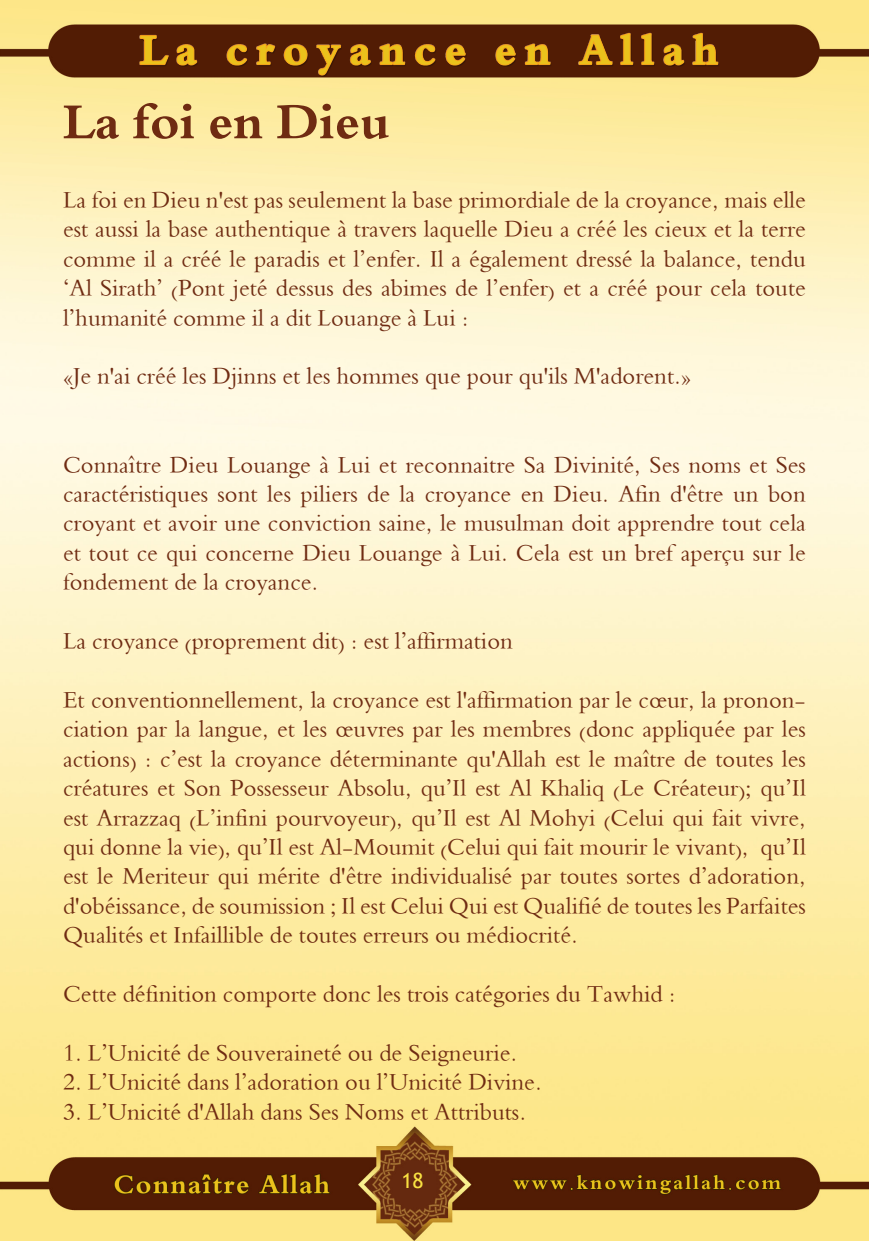
<style>
.page{position:relative;width:869px;height:1241px;background:#fff}
.page>*{position:absolute;margin:0;border:0;box-sizing:border-box;transform-origin:0 0}
.t1{font:700 52.5px "Traditional Arabic";color:#6f2b12}
.t2{font:24.5px/29.4px "Traditional Arabic";color:#6f2b12;text-align:justify}
.t3{font:21px "Trebuchet MS";color:#f9e242}
</style>
<div class="page">
<img style="left:0;top:0;width:868px;height:1240px">
<img style="left:131px;top:17px;width:592px;height:71px">
<p class="t1" style="left:63px;top:93px;width:328px">La foi en Dieu</p>
<p class="t2" style="left:63px;top:188px;width:744px">La foi en Dieu n'est pas seulement la base primordiale de la croyance, mais elle est aussi la base authentique à travers laquelle Dieu a créé les cieux et la terre comme il a créé le paradis et l’enfer. Il a également dressé la balance, tendu ‘Al Sirath’ (Pont jeté dessus des abimes de l’enfer) et a créé pour cela toute l’humanité comme il a dit Louange à Lui :</p>
<p class="t2" style="left:63px;top:364px;width:629px">«Je n'ai créé les Djinns et les hommes que pour qu'ils M'adorent.»</p>
<p class="t2" style="left:63px;top:453px;width:744px">Connaître Dieu Louange à Lui et reconnaitre Sa Divinité, Ses noms et Ses caractéristiques sont les piliers de la croyance en Dieu. Afin d'être un bon croyant et avoir une conviction saine, le musulman doit apprendre tout cela et tout ce qui concerne Dieu Louange à Lui. Cela est un bref aperçu sur le fondement de la croyance.</p>
<p class="t2" style="left:63px;top:629px;width:451px">La croyance (proprement dit) : est l’affirmation</p>
<p class="t2" style="left:63px;top:688px;width:744px">Et conventionnellement, la croyance est l'affirmation par le cœur, la pronon&shy;ciation par la langue, et les œuvres par les membres (donc appliquée par les actions) : c’est la croyance déterminante qu'Allah est le maître de toutes les créatures et Son Possesseur Absolu, qu’Il est Al Khaliq (Le Créateur); qu’Il est Arrazzaq (L’infini pourvoyeur), qu’Il est Al Mohyi (Celui qui fait vivre, qui donne la vie), qu’Il est Al-Moumit (Celui qui fait mourir le vivant), qu’Il est le Meriteur qui mérite d'être individualisé par toutes sortes d’adoration, d'obéissance, de soumission ; Il est Celui Qui est Qualifié de toutes les Parfaites Qualités et Infaillible de toutes erreurs ou médiocrité.</p>
<p class="t2" style="left:63px;top:982px;width:613px">Cette définition comporte donc les trois catégories du Tawhid :</p>
<p class="t2" style="left:63px;top:1041px;width:455px">1. L’Unicité de Souveraineté ou de Seigneurie.</p>
<p class="t2" style="left:63px;top:1070px;width:480px">2. L’Unicité dans l’adoration ou l’Unicité Divine.</p>
<p class="t2" style="left:63px;top:1099px;width:464px">3. L’Unicité d'Allah dans Ses Noms et Attributs.</p>
<p class="t3" style="left:401px;top:1168px;width:24px">18</p>
</div>
